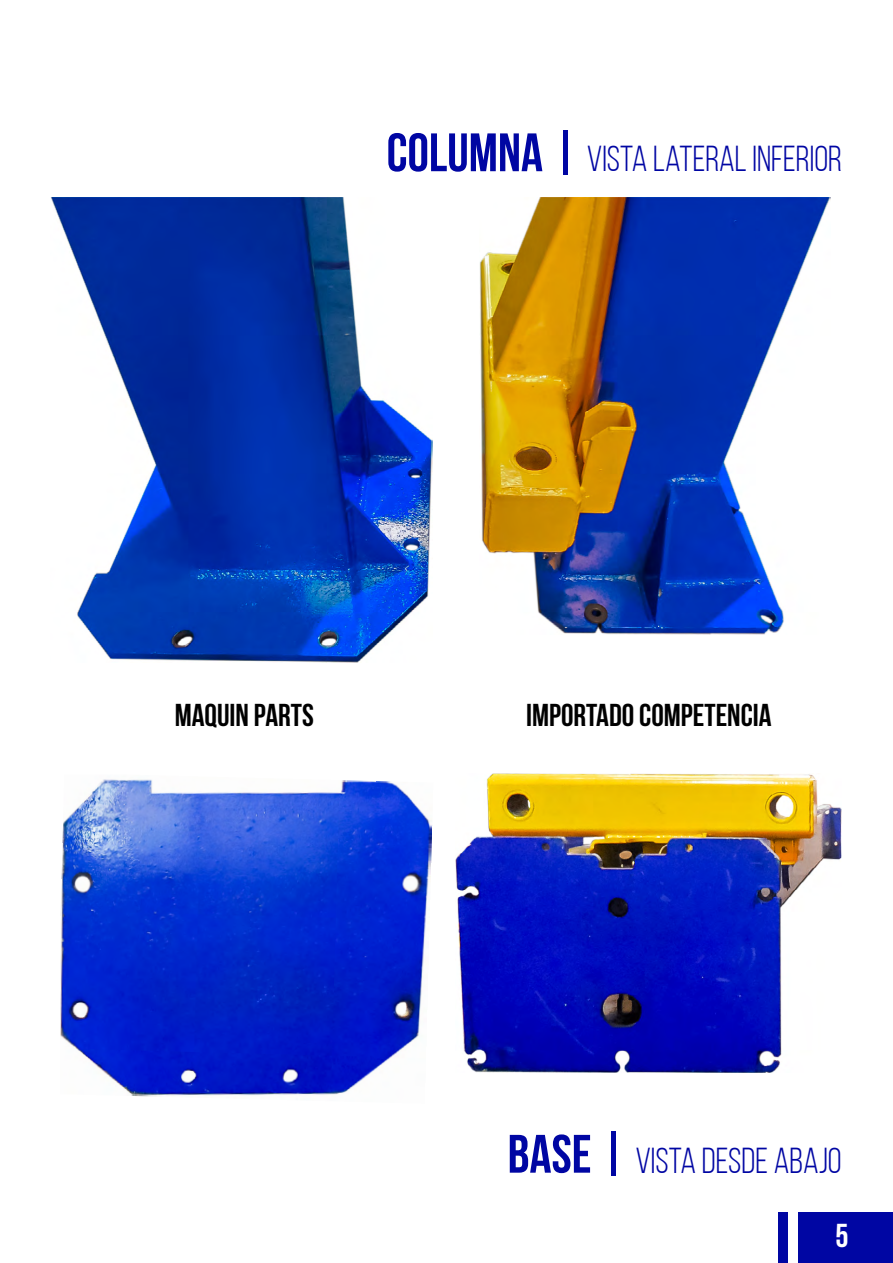
<style>
.page{position:relative;width:893px;height:1263px;background:#fff}
.page>*{position:absolute;margin:0;border:0;box-sizing:border-box;transform-origin:0 0}
.t1{font:36px "Bebas Neue";color:#0006a3}
.t2{font:700 33px "Bebas Neue";color:#fff}
.t3{font:700 31.5px "Bebas Neue";color:#000}
.s1{font-weight:700;font-size:54px}
</style>
<div class="page">
<div style="left:778px;top:1212px;width:10px;height:51px;background:#0006a3"></div>
<div style="left:798px;top:1212px;width:95px;height:51px;background:#0006a3"></div>
<img style="left:51px;top:198px;width:382px;height:465px">
<img style="left:480px;top:198px;width:351px;height:437px">
<img style="left:455px;top:774px;width:387px;height:299px">
<img style="left:60px;top:779px;width:372px;height:318px">
<p class="t1" style="left:387px;top:140px;width:457px"><span class="s1">COLUMNA |</span> VISTA LATERAL INFERIOR</p>
<p class="t3" style="left:175px;top:698px;width:141px">MAQUIN PARTS</p>
<p class="t3" style="left:526px;top:698px;width:247px">IMPORTADO COMPETENCIA</p>
<p class="t1" style="left:508px;top:1141px;width:335px"><span class="s1">BASE |</span> VISTA DESDE ABAJO</p>
<p class="t2" style="left:835px;top:1217px;width:15px">5</p>
</div>
